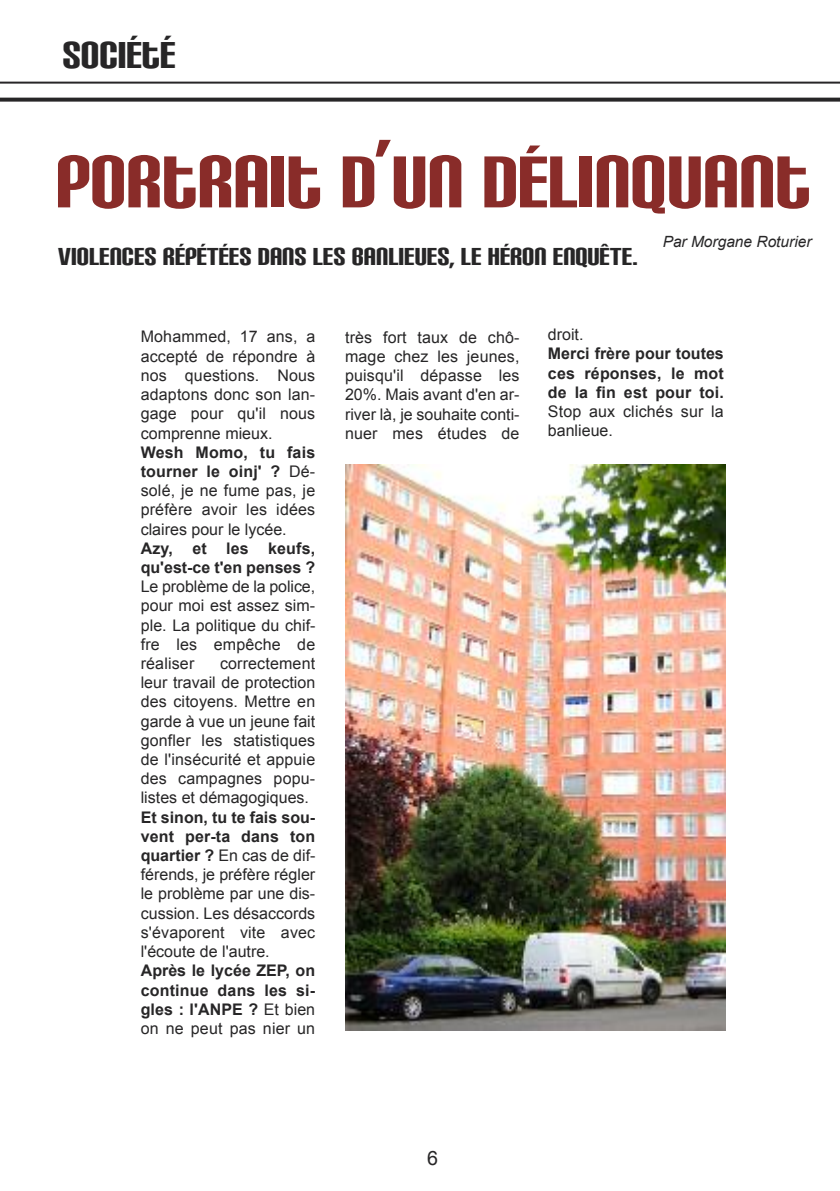
<style>
.page{position:relative;width:840px;height:1191px;background:#fff}
.page>*{position:absolute;margin:0;border:0;box-sizing:border-box;transform-origin:0 0}
.t1{font:87.2px "Carbon Block";color:#892c29}
.t2{font:45px "Carbon Block";color:#272627}
.t3{font:29.6px "Carbon Block";color:#272627}
.t4{font:19.8px "Arial";color:#272627}
.t5{font:16px/19.2px "Arial";letter-spacing:.01em;color:#272627;text-align:justify}
.t6{font:700 16px/19.2px "Arial";letter-spacing:.01em;color:#272627;text-align:justify}
.t7{font:italic 15.4px "Arial";color:#272627}
.s1{font-weight:700}
.s2{font-weight:400}
</style>
<div class="page">
<hr style="left:0;top:82px;width:839px;height:2px;background:#272627">
<svg style="left:0;top:98px;width:839px;height:4px;background:#3b3a3b"></svg>
<img style="left:345px;top:464px;width:380px;height:566px">
<h2 class="t2" style="left:62px;top:32px;width:114px">SOCIÉTÉ</h2>
<h1 class="t1" style="left:56px;top:138px;width:756px">PORTRAIT D’UN DÉLINQUANT</h1>
<h3 class="t3" style="left:58px;top:241px;width:581px">VIOLENCES RÉPÉTÉES DANS LES BANLIEUES, LE HÉRON ENQUÊTE.</h3>
<p class="t7" style="left:662px;top:233px;width:150px">Par Morgane Roturier</p>
<p class="t5" style="left:141px;top:327px;width:176px">Mohammed, 17 ans, a accepté de répondre à nos questions. Nous adaptons donc son lan&shy;gage pour qu'il nous comprenne mieux.</p>
<p class="t5" style="left:141px;top:442px;width:176px"><span class="s1">Wesh Momo, tu fais tourner le oinj' ?</span> Dé&shy;solé, je ne fume pas, je préfère avoir les idées claires pour le lycée.</p>
<p class="t6" style="left:141px;top:538px;width:176px">Azy, et les keufs, qu'est-ce t'en penses ?</p>
<p class="t5" style="left:141px;top:577px;width:176px">Le problème de la police, pour moi est assez sim&shy;ple. La politique du chif&shy;fre les empêche de réaliser</p>
<p class="t5" style="left:141px;top:654px;width:176px;text-indent:79px">correctement leur travail de protection des citoyens. Mettre en garde à vue un jeune fait gonfler les statistiques de l'insécurité et appuie des campagnes popu&shy;listes et démagogiques.</p>
<p class="t5" style="left:141px;top:807px;width:176px"><span class="s1">Et sinon, tu te fais sou&shy;vent per-ta dans ton quartier ?</span> En cas de dif&shy;férends, je préfère régler le problème par une dis&shy;cussion. Les désaccords s'évaporent vite avec l'écoute de l'autre.</p>
<p class="t6" style="left:141px;top:961px;width:176px">Après le lycée ZEP, on continue dans les si&shy;gles : l'ANPE ? <span class="s2">Et bien on ne peut pas nier un</span></p>
<p class="t5" style="left:345px;top:327px;width:176px">très fort taux de chô&shy;mage chez les jeunes, puisqu'il dépasse les 20%. Mais avant d'en ar&shy;river là, je souhaite conti&shy;nuer mes études de</p>
<p class="t5" style="left:547px;top:325px;width:37px">droit.</p>
<p class="t6" style="left:547px;top:344px;width:177px">Merci frère pour toutes ces réponses, le mot de la fin est pour toi.</p>
<p class="t5" style="left:547px;top:402px;width:177px">Stop aux clichés sur la banlieue.</p>
<p class="t4" style="left:427px;top:1147px;width:12px">6</p>
</div>
